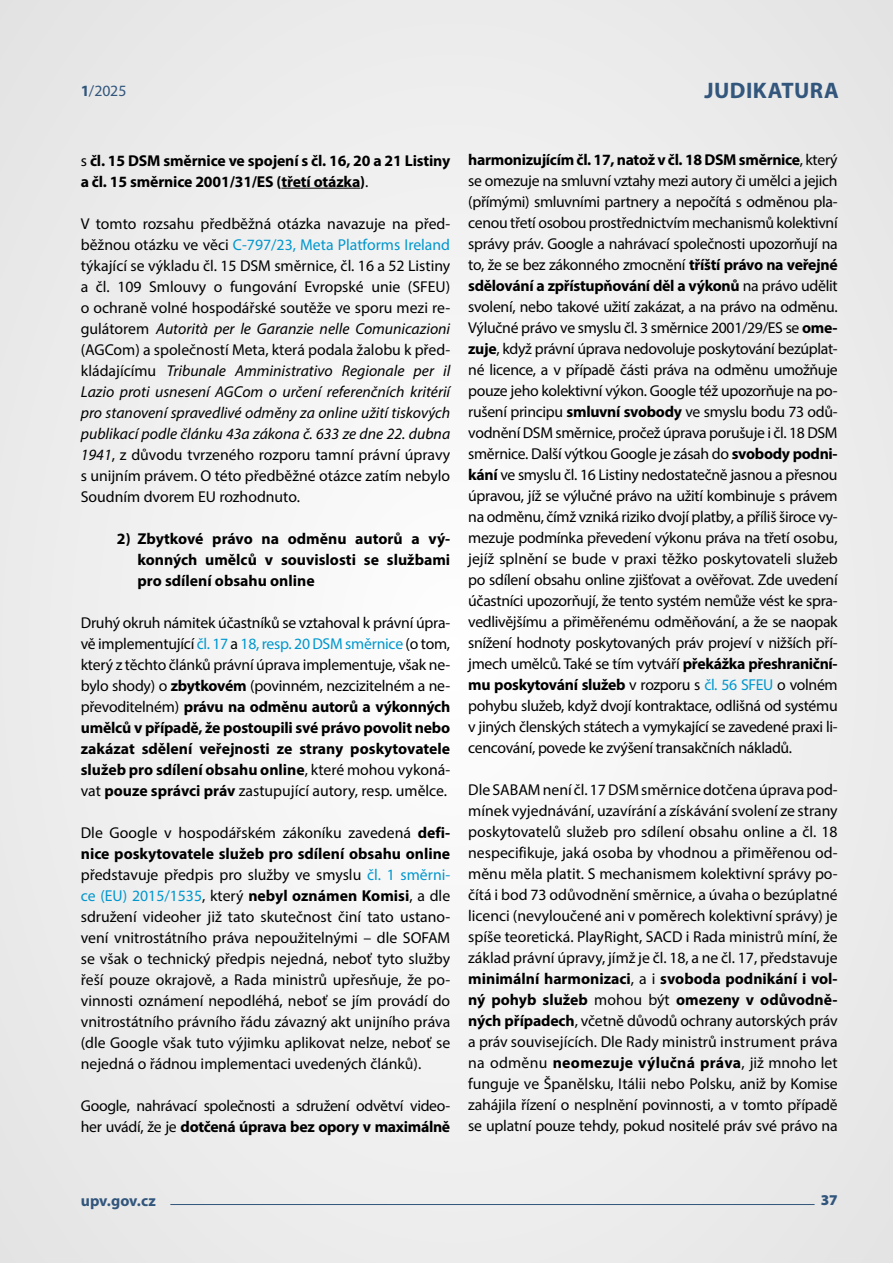
<style>
.page{position:relative;width:893px;height:1263px;background:#efefef}
.page>*{position:absolute;margin:0;border:0;box-sizing:border-box;transform-origin:0 0}
.t1{font:700 22.5px "Myriad Pro";letter-spacing:.02em;color:#32567c}
.t2{font:15.75px/21px "Myriad Pro";letter-spacing:-.01em;color:#000;text-align:justify}
.t3{font:700 15.75px/21px "Myriad Pro";letter-spacing:-.01em;color:#000}
.t4{font:700 15.75px "Myriad Pro";letter-spacing:.005em;color:#32567c}
.t5{font:15.75px "Myriad Pro";color:#32567c}
.t6{font:900 15px "Myriad Pro";color:#32567c}
.s1{font-weight:700}
.s2{font-weight:400}
.s3{color:#0097cd}
.s4{font-style:italic}
</style>
<div class="page">
<hr style="left:170px;top:1204px;width:645px;height:1px;background:#32567c">
<hr style="left:281px;top:188px;width:79px;height:1px;background:#000">
<p class="t5" style="left:81px;top:81px;width:47px"><span class="s1">1</span>/2025</p>
<h1 class="t1" style="left:704px;top:75px;width:136px">JUDIKATURA</h1>
<p class="t3" style="left:81px;top:149px;width:371px"><span class="s2">s</span> čl. 15 DSM směrnice ve spojení s čl. 16, 20 a 21 Listiny a čl. 15 směrnice 2001/31/ES (třetí otázka)<span class="s2">.</span></p>
<p class="t2" style="left:81px;top:213px;width:371px">V tomto rozsahu předběžná otázka navazuje na před&shy;běžnou otázku ve věci <span class="s3">C-797/23, Meta Platforms Ireland </span>týkající se výkladu čl. 15 DSM směrnice, čl. 16 a 52 Listiny a čl. 109 Smlouvy o fungování Evropské unie (SFEU) o ochraně volné hospodářské soutěže ve sporu mezi re&shy;gulátorem <span class="s4">Autorità per le Garanzie nelle Comunicazioni </span>(AGCom) a společností Meta, která podala žalobu k před&shy;kládajícímu <span class="s4">Tribunale Amministrativo Regionale per il Lazio proti usnesení AGCom o určení referenčních kritérií pro stanovení spravedlivé odměny za online užití tiskových publikací podle článku 43a zákona č. 633 ze dne 22. dubna 1941</span>, z důvodu tvrzeného rozporu tamní právní úpravy s unijním právem. O této předběžné otázce zatím nebylo Soudním dvorem EU rozhodnuto.</p>
<p class="t3" style="left:137px;top:527px;width:314px;text-align:justify;text-indent:-21px">2) Zbytkové právo na odměnu autorů a vý&shy;konných umělců v souvislosti se službami pro sdílení obsahu online</p>
<p class="t2" style="left:81px;top:611px;width:371px">Druhý okruh námitek účastníků se vztahoval k právní úpra&shy;vě implementující <span class="s3">čl. 17</span> a <span class="s3">18, resp. 20 DSM směrnice</span> (o tom, který z těchto článků právní úprava implementuje, však ne&shy;bylo shody) o <span class="s1">zbytkovém</span> (povinném, nezcizitelném a ne&shy;převoditelném) <span class="s1">právu na odměnu autorů a výkonných umělců v případě, že postoupili své právo povolit nebo zakázat sdělení veřejnosti ze strany poskytovatele služeb pro sdílení obsahu online</span>, které mohou vykoná&shy;vat <span class="s1">pouze správci práv</span> zastupující autory, resp. umělce.</p>
<p class="t2" style="left:81px;top:821px;width:371px">Dle Google v hospodářském zákoníku zavedená <span class="s1">defi&shy;nice poskytovatele služeb pro sdílení obsahu online </span>představuje předpis pro služby ve smyslu <span class="s3">čl. 1 směrni&shy;ce (EU) 2015/1535</span>, který <span class="s1">nebyl oznámen Komisi</span>, a dle sdružení videoher již tato skutečnost činí tato ustano&shy;vení vnitrostátního práva nepoužitelnými – dle SOFAM se však o technický předpis nejedná, neboť tyto služby řeší pouze okrajově, a Rada ministrů upřesňuje, že po&shy;vinnosti oznámení nepodléhá, neboť se jím provádí do vnitrostátního právního řádu závazný akt unijního práva (dle Google však tuto výjimku aplikovat nelze, neboť se nejedná o řádnou implementaci uvedených článků).</p>
<p class="t2" style="left:81px;top:1094px;width:371px">Google, nahrávací společnosti a sdružení odvětví video&shy;her uvádí, že je <span class="s1">dotčená úprava bez opory v maximálně</span></p>
<p class="t2" style="left:468px;top:149px;width:371px"><span class="s1">harmonizujícím čl. 17, natož v čl. 18 DSM směrnice</span>, který se omezuje na smluvní vztahy mezi autory či umělci a jejich (přímými) smluvními partnery a nepočítá s odměnou pla&shy;cenou třetí osobou prostřednictvím mechanismů kolektivní správy práv. Google a nahrávací společnosti upozorňují na to, že se bez zákonného zmocnění <span class="s1">tříští právo na veřejné sdělování a zpřístupňování děl a výkonů</span> na právo udělit svolení, nebo takové užití zakázat, a na právo na odměnu.<br>Výlučné právo ve smyslu čl. 3 směrnice 2001/29/ES se <span class="s1">ome&shy;zuje</span>, když právní úprava nedovoluje poskytování bezúplat&shy;né licence, a v případě části práva na odměnu umožňuje pouze jeho kolektivní výkon. Google též upozorňuje na po&shy;rušení principu <span class="s1">smluvní svobody</span> ve smyslu bodu 73 odů&shy;vodnění DSM směrnice, pročež úprava porušuje i čl. 18 DSM směrnice. Další výtkou Google je zásah do <span class="s1">svobody podni&shy;kání</span> ve smyslu čl. 16 Listiny nedostatečně jasnou a přesnou úpravou, jíž se výlučné právo na užití kombinuje s právem na odměnu, čímž vzniká riziko dvojí platby, a příliš široce vy&shy;mezuje podmínka převedení výkonu práva na třetí osobu, jejíž splnění se bude v praxi těžko poskytovateli služeb po sdílení obsahu online zjišťovat a ověřovat. Zde uvedení účastníci upozorňují, že tento systém nemůže vést ke spra&shy;vedlivějšímu a přiměřenému odměňování, a že se naopak snížení hodnoty poskytovaných práv projeví v nižších pří&shy;jmech umělců. Také se tím vytváří <span class="s1">překážka přeshraniční&shy;mu poskytování služeb</span> v rozporu s <span class="s3">čl. 56 SFEU</span> o volném pohybu služeb, když dvojí kontraktace, odlišná od systému v jiných členských státech a vymykající se zavedené praxi li&shy;cencování, povede ke zvýšení transakčních nákladů.</p>
<p class="t2" style="left:468px;top:779px;width:371px">Dle SABAM není čl. 17 DSM směrnice dotčena úprava pod&shy;mínek vyjednávání, uzavírání a získávání svolení ze strany poskytovatelů služeb pro sdílení obsahu online a čl. 18 nespecifikuje, jaká osoba by vhodnou a přiměřenou od&shy;měnu měla platit. S mechanismem kolektivní správy po&shy;čítá i bod 73 odůvodnění směrnice, a úvaha o bezúplatné licenci (nevyloučené ani v poměrech kolektivní správy) je spíše teoretická. PlayRight, SACD i Rada ministrů míní, že základ právní úpravy, jímž je čl. 18, a ne čl. 17, představuje <span class="s1">minimální harmonizaci</span>, a i <span class="s1">svoboda podnikání i vol&shy;ný pohyb služeb</span> mohou být <span class="s1">omezeny v odůvodně&shy;ných případech</span>, včetně důvodů ochrany autorských práv a práv souvisejících. Dle Rady ministrů instrument práva na odměnu <span class="s1">neomezuje výlučná práva</span>, již mnoho let funguje ve Španělsku, Itálii nebo Polsku, aniž by Komise zahájila řízení o nesplnění povinnosti, a v tomto případě se uplatní pouze tehdy, pokud nositelé práv své právo na</p>
<p class="t4" style="left:81px;top:1190px;width:77px">upv.gov.cz</p>
<p class="t6" style="left:821px;top:1189px;width:18px">37</p>
</div>
